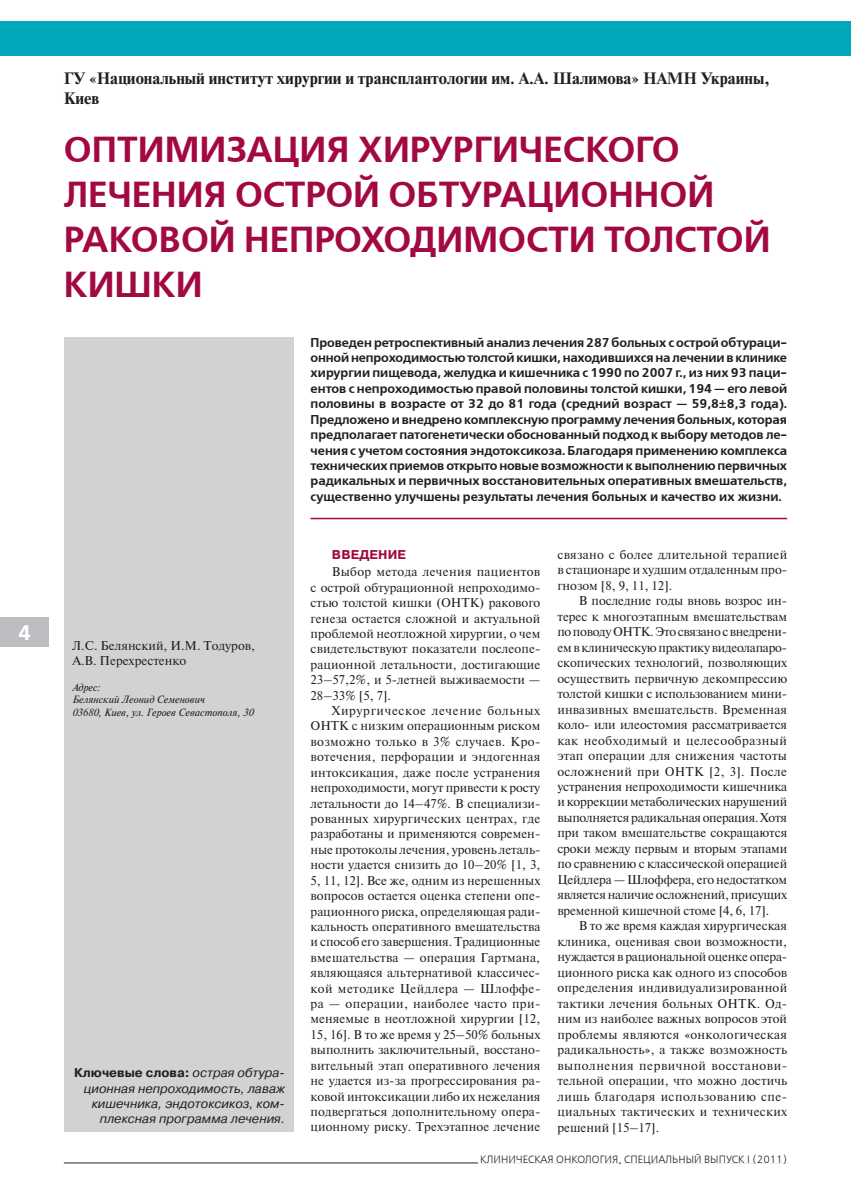
<style>
.page{position:relative;width:851px;height:1204px;background:#fff}
.page>*{position:absolute;margin:0;border:0;box-sizing:border-box;transform-origin:0 0}
.Статья_1{font:700 36px/45.2px "Free Set C";color:#a20841}
.Страница{font:700 21px "Free Set C";color:#fff}
.Организация_1{font:700 16.5px/20px "Newton";color:#231f20}
.Текст{font:12.75px/15.5px "Newton";color:#231f20;text-align:justify}
.Введение_1{font:700 12.75px/15.5px "Free Set C";color:#231f20;text-align:justify}
.Ключевые_слова_1{font:italic 12.75px/15.3px "Pragmatica";color:#231f20;text-align:right}
.Авторы_1{font:12.75px/15.3px "Newton";color:#231f20}
.Заголовок{font:700 12.75px "Pragmatica";letter-spacing:.01em;color:#a20841}
.Контакты{font:italic 10.5px/12.6px "Newton";color:#231f20}
.Колонтитул_2{font:10.5px "Free Set C";color:#231f20}
.s1{font-weight:700;font-style:normal}
</style>
<div class="page">
<div style="left:0;top:21px;width:850px;height:34px;background:#00aabc"></div>
<hr style="left:64px;top:1162px;width:723px;height:1px;background:#231f20">
<div style="left:477px;top:1154px;width:310px;height:9px;background:#fff"></div>
<div style="left:0;top:617px;width:49px;height:29px;background:#bcbdc0"></div>
<hr style="left:310px;top:517px;width:477px;height:2px;background:#a20841">
<div style="left:64px;top:337px;width:229px;height:794px;background:#d1d2d4"></div>
<p class="Страница" style="left:18px;top:620px;width:14px">4</p>
<p class="Организация_1" style="left:64px;top:68px;width:707px">ГУ «Национальный институт хирургии и трансплантологии им. А.А. Шалимова» НАМН Украины,<br>Киев</p>
<p class="Статья_1" style="left:64px;top:128px;width:708px">ОПТИМИЗАЦИЯ ХИРУРГИЧЕСКОГО<br>ЛЕЧЕНИЯ ОСТРОЙ ОБТУРАЦИОННОЙ<br>РАКОВОЙ НЕПРОХОДИМОСТИ ТОЛСТОЙ<br>КИШКИ</p>
<p class="Введение_1" style="left:310px;top:335px;width:478px">Проведен ретроспективный анализ лечения 287 больных с острой обтураци&shy;онной непроходимостью толстой кишки, находившихся на лечении в клинике хирургии пищевода, желудка и кишечника с 1990 по 2007 г., из них 93 паци&shy;ентов с непроходимостью правой половины толстой кишки, 194 — его левой половины в возрасте от 32 до 81 года (средний возраст — 59,8±8,3 года).<br>Предложено и внедрено комплексную программу лечения больных, которая предполагает патогенетически обоснованный подход к выбору методов ле&shy;чения с учетом состояния эндотоксикоза. Благодаря применению комплекса технических приемов открыто новые возможности к выполнению первичных радикальных и первичных восстановительных оперативных вмешательств, существенно улучшены результаты лечения больных и качество их жизни.</p>
<p class="Авторы_1" style="left:72px;top:637px;width:184px">Л.С. Белянский, И.М. Тодуров,<br>А.В. Перехрестенко</p>
<p class="Контакты" style="left:72px;top:680px;width:183px">Адрес:<br>Белянский Леонид Семенович<br>03680, Киев, ул. Героев Севастополя, 30</p>
<p class="Ключевые_слова_1" style="left:74px;top:1065px;width:212px"><span class="s1">Ключевые слова:</span> острая обтура&shy;ционная непроходимость, лаваж кишечника, эндотоксикоз, ком&shy;плексная программа лечения.</p>
<p class="Заголовок" style="left:332px;top:546px;width:76px">ВВЕДЕНИЕ</p>
<p class="Текст" style="left:310px;top:563px;width:231px;text-indent:21px">Выбор метода лечения пациентов с острой обтурационной непроходимо&shy;стью толстой кишки (ОНТК) ракового генеза остается сложной и актуальной проблемой неотложной хирургии, о чем свидетельствуют показатели послеопе&shy;рационной летальности, достигающие 23–57,2%, и 5-летней выживаемости — 28–33% [5, 7].</p>
<p class="Текст" style="left:310px;top:702px;width:231px;text-align:left;text-indent:21px">Хирургическое лечение больных ОНТК с низким операционным риском возможно только в 3% случаев. Кро&shy;вотечения, перфорации и эндогенная интоксикация, даже после устранения непроходимости, могут привести к росту летальности до 14–47%. В специализи&shy;рованных хирургических центрах, где разработаны и применяются современ&shy;ные протоколы лечения, уровень леталь&shy;ности удается снизить до 10–20% [1, 3, 5, 11, 12]. Все же, одним из нерешенных вопросов остается оценка степени опе&shy;рационного риска, определяющая ради&shy;кальность оперативного вмешательства и способ его завершения. Традиционные вмешательства — операция Гартмана, являющаяся альтернативой классичес&shy;кой методике Цейдлера — Шлоффе&shy;ра — операции, наиболее часто при&shy;меняемые в неотложной хирургии [12, 15, 16]. В то же время у 25–50% больных выполнить заключительный, восстано&shy;вительный этап оперативного лечения не удается из-за прогрессирования ра&shy;ковой интоксикации либо их нежелания подвергаться дополнительному опера&shy;ционному риску. Трехэтапное лечение</p>
<p class="Текст" style="left:557px;top:546px;width:231px">связано с более длительной терапией в стационаре и худшим отдаленным про&shy;гнозом [8, 9, 11, 12].</p>
<p class="Текст" style="left:557px;top:592px;width:231px;text-indent:21px">В последние годы вновь возрос ин&shy;терес к многоэтапным вмешательствам по поводу ОНТК. Это связано с внедрени&shy;ем в клиническую практику видеолапаро&shy;скопических технологий, позволяющих осуществить первичную декомпрессию толстой кишки с использованием мини&shy;инвазивных вмешательств. Временная коло- или илеостомия рассматривается как необходимый и целесообразный этап операции для снижения частоты осложнений при ОНТК [2, 3]. После устранения непроходимости кишечника и коррекции метаболических нарушений выполняется радикальная операция. Хотя при таком вмешательстве сокращаются сроки между первым и вторым этапами по сравнению с классической операцией Цейдлера — Шлоффера, его недостатком является наличие осложнений, присущих временной кишечной стоме [4, 6, 17].</p>
<p class="Текст" style="left:557px;top:917px;width:231px;text-indent:21px">В то же время каждая хирургическая клиника, оценивая свои возможности, нуждается в рациональной оценке опера&shy;ционного риска как одного из способов определения индивидуализированной тактики лечения больных ОНТК. Од&shy;ним из наиболее важных вопросов этой проблемы являются «онкологическая радикальность», а также возможность выполнения первичной восстанови&shy;тельной операции, что можно достичь лишь благодаря использованию спе&shy;циальных тактических и технических решений [15–17].</p>
<p class="Колонтитул_2" style="left:480px;top:1153px;width:308px">КЛИНИЧЕСКАЯ ОНКОЛОГИЯ, СПЕЦИАЛЬНЫЙ ВЫПУСК І (2011)</p>
</div>
